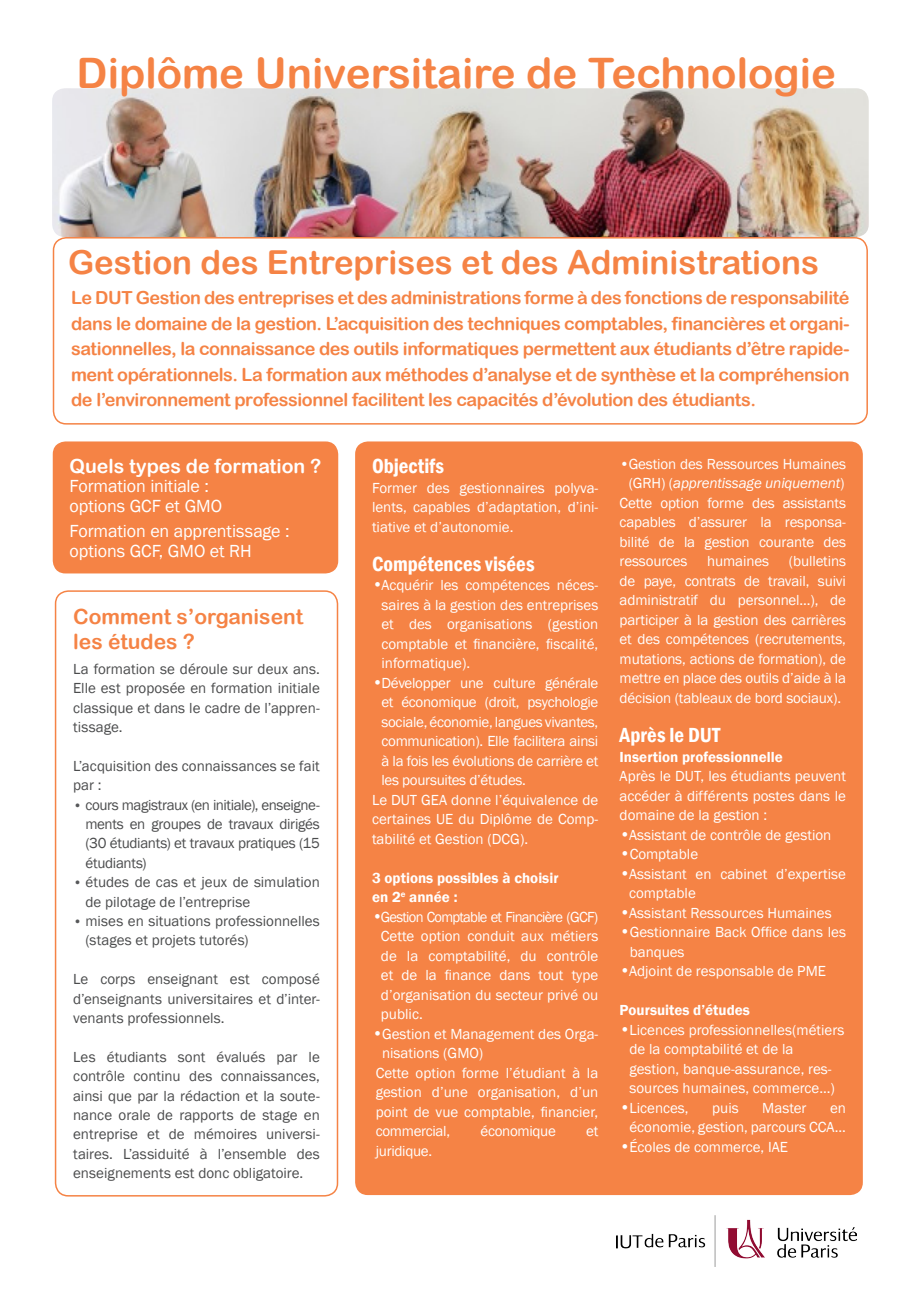
<style>
.page{position:relative;width:919px;height:1289px;background:#fff}
.page>*{position:absolute;margin:0;border:0;box-sizing:border-box;transform-origin:0 0}
.t1{font:42px "Arial Rounded MT Bold";color:#f58345}
.t2{font:33px "Arial Rounded MT Bold";color:#f58345}
.t3{font:600 condensed 21px "Franklin Gothic";color:#fff}
.t4{font:21px/25.2px "Arial Rounded MT Bold";color:#f58345}
.t5{font:19.5px "Arial Rounded MT Bold";color:#fff}
.t6{font:18px/25.5px "Arial Rounded MT Bold";letter-spacing:-.025em;color:#f58345;text-align:justify}
.t7{font:18px "Franklin Gothic";letter-spacing:-.01em;color:#fff}
.t8{font:15px/19.5px "Franklin Gothic";color:#fff;text-align:justify}
.t9{font:15px/19.4px "Franklin Gothic";color:#4b4c4d;text-align:justify}
.t10{font:600 15px "Franklin Gothic";color:#fff}
.t11{font:15px "Franklin Gothic";letter-spacing:-.02em;color:#fff}
.s1{font-size:13.5px;color:#57585a}
.s2{font-weight:600;font-stretch:condensed;font-size:16.5px}
.s3{font-weight:600;font-stretch:condensed}
.s4{font-style:italic}
</style>
<div class="page">
<div style="left:53px;top:237px;width:814px;height:187px;border:2px solid #f58345;border-radius:13px"></div>
<div style="left:355px;top:441px;width:507px;height:753px;background:#f58345;border-radius:13px"></div>
<div style="left:55px;top:590px;width:283px;height:606px;border:2px solid #f58345;border-radius:13px"></div>
<div style="left:53px;top:441px;width:285px;height:132px;background:#f58345;border-radius:13px"></div>
<img style="left:52px;top:88px;width:816px;height:149px">
<img style="left:617px;top:1215px;width:239px;height:51px">
<p class="t1" style="left:77px;top:48px;width:761px">Diplôme Universitaire de Technologie</p>
<p class="t2" style="left:68px;top:242px;width:752px">Gestion des Entreprises et des Administrations</p>
<p class="t6" style="left:71px;top:285px;width:780px">Le DUT Gestion des entreprises et des administrations forme à des fonctions de responsabilité dans le domaine de la gestion. L’acquisition des techniques comptables, financières et organi&shy;sationnelles, la connaissance des outils informatiques permettent aux étudiants d’être rapide&shy;ment opérationnels. La formation aux méthodes d’analyse et de synthèse et la compréhension de l’environnement professionnel facilitent les capacités d’évolution des étudiants.</p>
<p class="t5" style="left:70px;top:454px;width:253px">Quels types de formation ?</p>
<p class="t7" style="left:70px;top:475px;width:141px">Formation initiale :</p>
<p class="t7" style="left:70px;top:494px;width:154px">options GCF et GMO</p>
<p class="t7" style="left:70px;top:520px;width:221px">Formation en apprentissage :</p>
<p class="t7" style="left:70px;top:539px;width:183px">options GCF, GMO et RH</p>
<p class="t4" style="left:73px;top:603px;width:231px">Comment s’organisent les études ?</p>
<p class="t9" style="left:73px;top:659px;width:248px">La formation se déroule sur deux ans.<br>Elle est proposée en formation initiale classique et dans le cadre de l’appren&shy;tissage.</p>
<p class="t9" style="left:73px;top:756px;width:248px">L’acquisition des connaissances se fait par :</p>
<p class="t9" style="left:86px;top:795px;width:236px;text-indent:-12px"><span class="s1">•</span> cours magistraux (en initiale), enseigne&shy;ments en groupes de travaux dirigés (30 étudiants) et travaux pratiques (15 étudiants)</p>
<p class="t9" style="left:86px;top:872px;width:236px;text-indent:-12px"><span class="s1">•</span> études de cas et jeux de simulation de pilotage de l’entreprise</p>
<p class="t9" style="left:86px;top:911px;width:236px;text-indent:-12px"><span class="s1">•</span> mises en situations professionnelles (stages et projets tutorés)</p>
<p class="t9" style="left:73px;top:969px;width:248px">Le corps enseignant est composé d’enseignants universitaires et d’inter&shy;venants professionnels.</p>
<p class="t9" style="left:73px;top:1047px;width:248px">Les étudiants sont évalués par le contrôle continu des connaissances, ainsi que par la rédaction et la soute&shy;nance orale de rapports de stage en entreprise et de mémoires universi&shy;taires. L’assiduité à l’ensemble des enseignements est donc obligatoire.</p>
<p class="t3" style="left:372px;top:452px;width:74px">Objectifs</p>
<p class="t8" style="left:372px;top:478px;width:228px">Former des gestionnaires polyva&shy;lents, capables d’adaptation, d’ini&shy;tiative et d’autonomie.</p>
<p class="t3" style="left:372px;top:549px;width:164px">Compétences visées</p>
<p class="t8" style="left:381px;top:575px;width:218px;text-indent:-9px"><span class="s2">•</span>Acquérir les compétences néces&shy;saires à la gestion des entreprises et des organisations (gestion comptable et financière, fiscalité, informatique).</p>
<p class="t8" style="left:381px;top:673px;width:218px;text-indent:-9px"><span class="s2">•</span>Développer une culture générale et économique (droit, psychologie sociale, économie, langues vivantes, communication). Elle facilitera ainsi à la fois les évolutions de carrière et les poursuites d’études.</p>
<p class="t8" style="left:372px;top:790px;width:228px">Le DUT GEA donne l’équivalence de certaines UE du Diplôme de Comp&shy;tabilité et Gestion (DCG).</p>
<p class="t10" style="left:372px;top:868px;width:188px">3 options possibles à choisir</p>
<p class="t10" style="left:372px;top:888px;width:87px">en 2<sup>e</sup> année :</p>
<p class="t8" style="left:381px;top:907px;width:219px;text-indent:-9px"><span class="s2">•</span>Gestion Comptable et Financière (GCF)<br>Cette option conduit aux métiers de la comptabilité, du contrôle et de la finance dans tout type d’organisation du secteur privé ou public.</p>
<p class="t8" style="left:382px;top:1024px;width:218px;text-indent:-10px"><span class="s2">•</span>Gestion et Management des Orga&shy;nisations (GMO)</p>
<p class="t8" style="left:376px;top:1063px;width:224px">Cette option forme l’étudiant à la gestion d’une organisation, d’un point de vue comptable, financier, commercial,</p>
<p class="t11" style="left:480px;top:1122px;width:77px">économique</p>
<p class="t8" style="left:586px;top:1121px;width:14px">et</p>
<p class="t11" style="left:376px;top:1141px;width:58px">juridique.</p>
<p class="t8" style="left:619px;top:454px;width:228px;text-align:center"><span class="s3">•</span>Gestion des Ressources Humaines (GRH) (<span class="s4">apprentissage uniquement</span>)</p>
<p class="t8" style="left:619px;top:493px;width:228px">Cette option forme des assistants capables d’assurer la responsa&shy;bilité de la gestion courante des ressources</p>
<p class="t8" style="left:619px;top:552px;width:228px;text-indent:169px">(bulletins de paye, contrats de travail, suivi administratif du personnel...), de participer à la gestion des carrières et des compétences (recrutements, mutations, actions de formation), de mettre en place des outils d’aide à la décision (tableaux de bord sociaux).</p>
<p class="t3" style="left:619px;top:721px;width:102px">Après le DUT</p>
<p class="t10" style="left:619px;top:747px;width:165px">Insertion professionnelle</p>
<p class="t8" style="left:619px;top:766px;width:228px">Après le DUT, les étudiants peuvent accéder à différents postes dans le domaine de la gestion :</p>
<p class="t8" style="left:619px;top:825px;width:213px"><span class="s2">•</span>Assistant de contrôle de gestion</p>
<p class="t8" style="left:619px;top:844px;width:80px"><span class="s2">•</span>Comptable</p>
<p class="t8" style="left:629px;top:864px;width:218px;text-indent:-9px"><span class="s2">•</span>Assistant en cabinet d’expertise comptable</p>
<p class="t8" style="left:619px;top:903px;width:213px"><span class="s2">•</span>Assistant Ressources Humaines</p>
<p class="t8" style="left:629px;top:922px;width:218px;text-indent:-10px"><span class="s2">•</span>Gestionnaire Back Office dans les banques</p>
<p class="t8" style="left:619px;top:961px;width:208px"><span class="s2">•</span>Adjoint de responsable de PME</p>
<p class="t10" style="left:619px;top:1000px;width:132px">Poursuites d’études</p>
<p class="t8" style="left:629px;top:1020px;width:216px;text-align:left;text-indent:-10px"><span class="s2">•</span>Licences professionnelles(métiers de la comptabilité et de la gestion, banque-assurance, res&shy;sources humaines, commerce...)</p>
<p class="t8" style="left:619px;top:1098px;width:71px"><span class="s2">•</span>Licences,</p>
<p class="t8" style="left:712px;top:1098px;width:28px">puis</p>
<p class="t8" style="left:762px;top:1098px;width:46px">Master</p>
<p class="t8" style="left:707px;top:552px;width:63px">humaines</p>
<p class="t8" style="left:629px;top:1098px;width:218px;text-align:right">en<br>économie, gestion, parcours CCA...</p>
<p class="t8" style="left:619px;top:1137px;width:170px"><span class="s2">•</span>Écoles de commerce, IAE</p>
</div>
